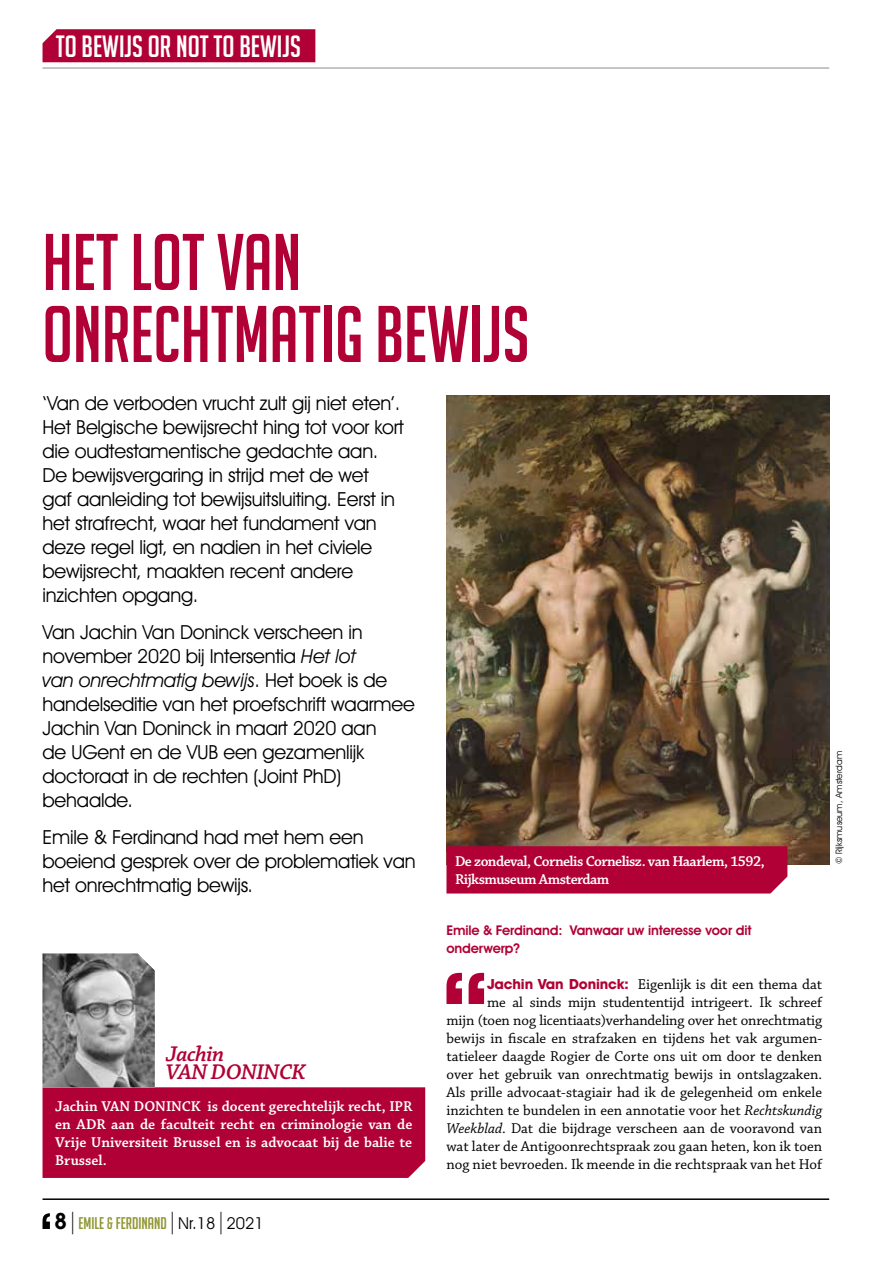
<style>
.page{position:relative;width:893px;height:1263px;background:#fff}
.page>*{position:absolute;margin:0;border:0;box-sizing:border-box;transform-origin:0 0}
.t1{font:700 94.95px "Avant Garde IT Cby BT";color:#b10035}
.t2{font:78.15px/72px "Big Noodle Titling";color:#b10035;scale:.96 1}
.t3{font:30px "Big Noodle Titling";color:#fff}
.t4{font:italic 600 22.5px/18px "Chaparral Pro";letter-spacing:-.02em;color:#b10035}
.t5{font:19.5px/24px "Avant Garde IT Cby BT";letter-spacing:-.01em;color:#000}
.t6{font:16.5px "Big Noodle Titling";color:#909735}
.t7{font:15px/18px "Chaparral Pro";color:#000;text-align:right}
.t8{font:600 15px/18px "Chaparral Pro";letter-spacing:-.03em;color:#fff;text-align:justify}
.t9{font:600 13.5px/18px "Avant Garde IT Cby BT";letter-spacing:-.01em;color:#b10035}
.t10{font:9px "Avant Garde IT Cby BT";color:#000}
.s1{font-style:italic}
.s2{font-family:"Avant Garde";font-weight:700;font-size:13.5px;color:#b10035}
.s3{font-family:"Avant Garde IT Cby BT";font-weight:600;font-size:22.5px;color:#000}
.s4{font-family:"Avant Garde IT Cby BT";font-weight:200;font-size:22.5px;color:#000}
.s5{font-family:"Avant Garde IT Cby BT";color:#000}
</style>
<div class="page">
<svg style="left:43px;top:1213px;width:7px;height:16px"></svg>
<hr style="left:43px;top:1198px;width:786px;height:2px;background:#000">
<hr style="left:43px;top:67px;width:786px;height:2px;background:#b1b3b4">
<div style="left:43px;top:29px;width:272px;height:33px;background:#b10035"></div>
<div style="left:43px;top:1087px;width:382px;height:91px;background:#b10035"></div>
<img style="left:43px;top:953px;width:112px;height:134px">
<img style="left:446px;top:395px;width:383px;height:469px">
<div style="left:446px;top:846px;width:341px;height:47px;background:#b10035"></div>
<h3 class="t3" style="left:56px;top:30px;width:247px">TO BEWIJS OR NOT TO BEWIJS</h3>
<h2 class="t2" style="left:43px;top:226px;width:509px">HET LOT VAN<br>ONRECHTMATIG BEWIJS</h2>
<p class="t5" style="left:43px;top:391px;width:363px">‘Van de verboden vrucht zult gij niet eten’.<br>Het Belgische bewijsrecht hing tot voor kort die oudtestamentische gedachte aan.<br>De bewijsvergaring in strijd met de wet<br>gaf aanleiding tot bewijsuitsluiting. Eerst in het strafrecht, waar het fundament van deze regel ligt, en nadien in het civiele bewijsrecht, maakten recent andere inzichten opgang.</p>
<p class="t5" style="left:43px;top:620px;width:374px">Van Jachin Van Doninck verscheen in november 2020 bij Intersentia <span class="s1">Het lot<br>van onrechtmatig bewijs</span>. Het boek is de handelseditie van het proefschrift waarmee Jachin Van Doninck in maart 2020 aan<br>de UGent en de VUB een gezamenlijk doctoraat in de rechten (Joint PhD) behaalde.</p>
<p class="t5" style="left:43px;top:825px;width:375px">Emile &amp; Ferdinand had met hem een boeiend gesprek over de problematiek van het onrechtmatig bewijs.</p>
<p class="t4" style="left:166px;top:1046px;width:141px">Jachin<br>VAN DONINCK</p>
<p class="t8" style="left:55px;top:1098px;width:359px">Jachin VAN DONINCK is docent gerechtelijk recht, IPR en ADR aan de faculteit recht en criminologie van de Vrije Universiteit Brussel en is advocaat bij de balie te Brussel.</p>
<p class="t8" style="left:455px;top:852px;width:311px">De zondeval, Cornelis Cornelisz. van Haarlem, 1592,<br>Rijksmuseum Amsterdam</p>
<p class="t10" style="left:833px;top:864px;width:115px;rotate:-90deg">© Rijksmuseum, Amsterdam</p>
<p class="t9" style="left:446px;top:921px;width:306px">Emile &amp; Ferdinand: Vanwaar uw interesse voor dit onderwerp?</p>
<h1 class="t1" style="left:442px;top:950px;width:48px">“</h1>
<p class="t7" style="left:446px;top:976px;width:377px"><span class="s2">Jachin Van Doninck:</span> Eigenlijk is dit een thema dat<br>me al sinds mijn studententijd intrigeert. Ik schreef<br>mijn (toen nog licentiaats)verhandeling over het onrechtmatig bewijs in fiscale en strafzaken en tijdens het vak argumen&shy;tatieleer daagde Rogier de Corte ons uit om door te denken over het gebruik van onrechtmatig bewijs in ontslagzaken.<br>Als prille advocaat-stagiair had ik de gelegenheid om enkele inzichten te bundelen in een annotatie voor het <span class="s1">Rechtskundig Weekblad</span>. Dat die bijdrage verscheen aan de vooravond van wat later de Antigoonrechtspraak zou gaan heten, kon ik toen nog niet bevroeden. Ik meende in die rechtspraak van het Hof</p>
<p class="t6" style="left:54px;top:1214px;width:211px"><span class="s3">8</span><span class="s4">|</span>EMILE &amp; FERDINAND<span class="s4">|</span><span class="s5">Nr.18</span><span class="s4">|</span><span class="s5">2021</span></p>
</div>
